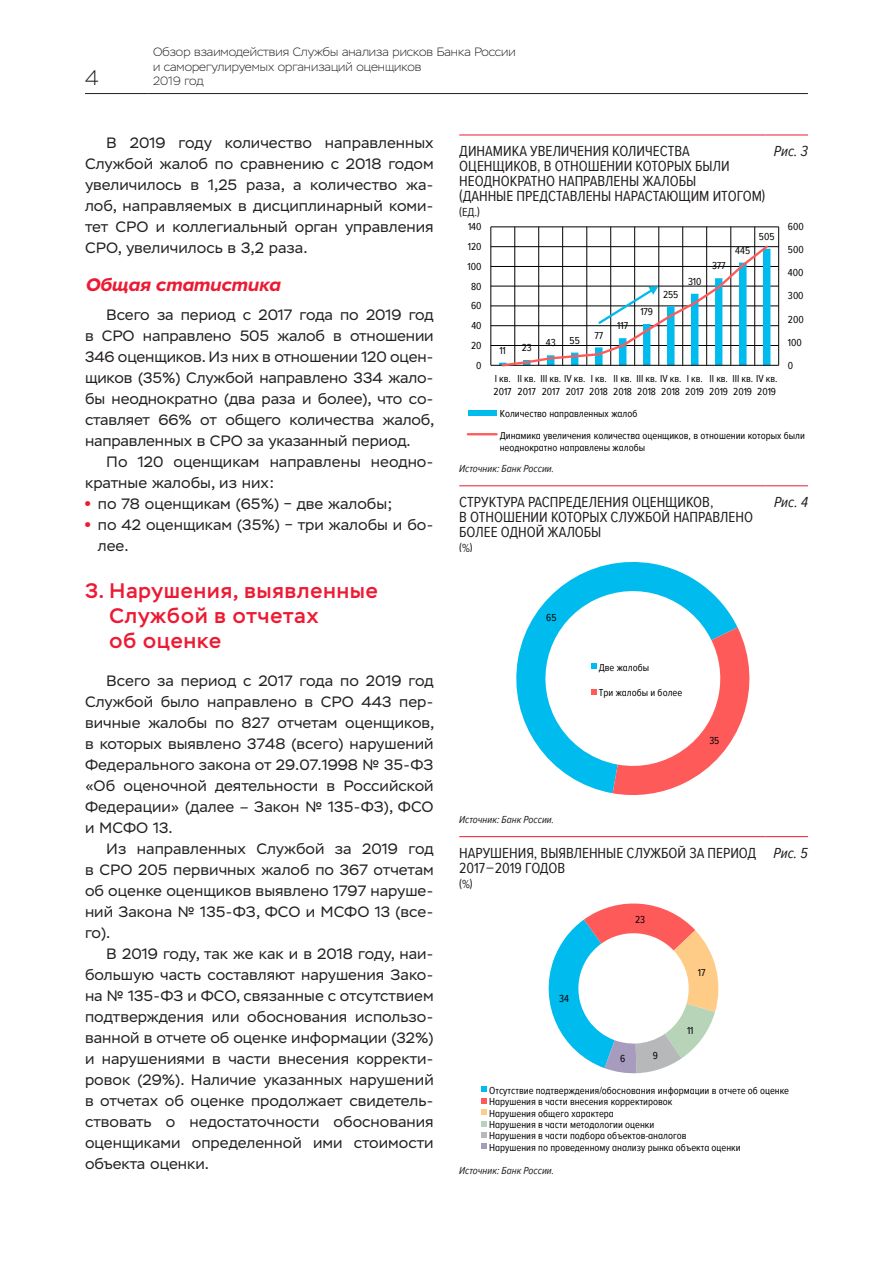
<style>
.page{position:relative;width:893px;height:1263px;background:#fff}
.page>*{position:absolute;margin:0;border:0;box-sizing:border-box;transform-origin:0 0}
.Раздел{font:500 21px/25.2px "Stem";letter-spacing:.05em;color:#ed1a33}
.t1{font:200 21px "Stem";color:#231f20}
.ПодРаздел{font:italic 700 18px "Stem Text";color:#ed1a33}
.Текст{font:15px/21px "Stem Text";color:#231f20;text-align:justify}
.Рисунок_заголовок{font:15px/15px "Proxima Nova A Cond";color:#231f20}
.Рисунок{font:italic 15px "Proxima Nova A Cond";color:#231f20}
.t2{font:200 12px/14.4px "Stem";color:#231f20}
.Рисунок_подзаголовок{font:12px "Proxima Nova A Cond";color:#231f20}
.t3{font:10.5px/12.8px "Proxima Nova A Cond";color:#000}
.Рисунок_сноска{font:italic 10.5px "Proxima Nova A Cond";color:#231f20}
.s1{font-family:"Helios";font-weight:700;color:#ed1a33}
</style>
<div class="page">
<hr style="left:85px;top:93px;width:64px;height:1px;background:#231f20">
<hr style="left:149px;top:93px;width:659px;height:1px;background:#231f20">
<hr style="left:459px;top:486px;width:306px;height:1px;background:#ed1a33">
<hr style="left:765px;top:486px;width:43px;height:1px;background:#ed1a33">
<svg style="left:516px;top:561px;width:222px;height:232px"></svg>
<svg style="left:613px;top:627px;width:137px;height:168px"></svg>
<svg style="left:591px;top:663px;width:6px;height:6px"></svg>
<svg style="left:591px;top:689px;width:6px;height:5px"></svg>
<hr style="left:491px;top:345px;width:288px;height:1px;background:#000">
<hr style="left:491px;top:325px;width:288px;height:1px;background:#000">
<hr style="left:491px;top:306px;width:288px;height:1px;background:#000">
<hr style="left:491px;top:286px;width:288px;height:1px;background:#000">
<hr style="left:491px;top:266px;width:288px;height:1px;background:#000">
<hr style="left:491px;top:246px;width:288px;height:1px;background:#000">
<hr style="left:491px;top:227px;width:288px;height:1px;background:#000">
<hr style="left:491px;top:227px;width:1px;height:138px;background:#000">
<hr style="left:514px;top:227px;width:1px;height:138px;background:#000">
<hr style="left:538px;top:227px;width:1px;height:138px;background:#000">
<hr style="left:562px;top:227px;width:1px;height:138px;background:#000">
<hr style="left:586px;top:227px;width:1px;height:138px;background:#000">
<hr style="left:610px;top:227px;width:1px;height:138px;background:#000">
<hr style="left:634px;top:227px;width:1px;height:138px;background:#000">
<hr style="left:658px;top:227px;width:1px;height:138px;background:#000">
<hr style="left:682px;top:227px;width:1px;height:138px;background:#000">
<hr style="left:706px;top:227px;width:1px;height:138px;background:#000">
<hr style="left:730px;top:227px;width:1px;height:138px;background:#000">
<hr style="left:754px;top:227px;width:1px;height:138px;background:#000">
<hr style="left:778px;top:227px;width:1px;height:138px;background:#000">
<hr style="left:491px;top:365px;width:288px;height:1px;background:#000">
<div style="left:468px;top:410px;width:29px;height:5px;background:#0be"></div>
<hr style="left:468px;top:433px;width:29px;height:2px;background:#ff5a5a">
<svg style="left:499px;top:243px;width:271px;height:123px"></svg>
<hr style="left:459px;top:135px;width:306px;height:1px;background:#ed1a33">
<hr style="left:765px;top:135px;width:43px;height:1px;background:#ed1a33">
<svg style="left:548px;top:903px;width:171px;height:170px"></svg>
<svg style="left:482px;top:1087px;width:5px;height:5px"></svg>
<svg style="left:482px;top:1098px;width:5px;height:5px"></svg>
<svg style="left:482px;top:1109px;width:5px;height:6px"></svg>
<svg style="left:482px;top:1121px;width:5px;height:5px"></svg>
<svg style="left:482px;top:1132px;width:5px;height:17px"></svg>
<hr style="left:459px;top:836px;width:306px;height:1px;background:#ed1a33">
<hr style="left:765px;top:836px;width:43px;height:1px;background:#ed1a33">
<h1 class="t1" style="left:85px;top:66px;width:15px">4</h1>
<p class="t2" style="left:153px;top:45px;width:364px">Обзор взаимодействия Службы анализа рисков Банка России и саморегулируемых организаций оценщиков<br>2019 год</p>
<p class="Текст" style="left:85px;top:132px;width:350px;text-indent:21px">В 2019 году количество направленных Службой жалоб по сравнению с 2018 годом увеличилось в 1,25 раза, а количество жа&shy;лоб, направляемых в дисциплинарный коми&shy;тет СРО и коллегиальный орган управления СРО, увеличилось в 3,2 раза.</p>
<p class="ПодРаздел" style="left:85px;top:273px;width:197px">Общая статистика</p>
<p class="Текст" style="left:85px;top:305px;width:351px;text-indent:21px">Всего за период с 2017 года по 2019 год в СРО направлено 505 жалоб в отношении 346 оценщиков. Из них в отношении 120 оцен&shy;щиков (35%) Службой направлено 334 жало&shy;бы неоднократно (два раза и более), что со&shy;ставляет 66% от общего количества жалоб, направленных в СРО за указанный период.</p>
<p class="Текст" style="left:85px;top:452px;width:350px;text-indent:21px">По 120 оценщикам направлены неодно&shy;кратные жалобы, из них:</p>
<p class="Текст" style="left:85px;top:494px;width:309px"><span class="s1">•</span> по 78 оценщикам (65%) ‒ две жалобы;</p>
<p class="Текст" style="left:98px;top:515px;width:337px;text-indent:-13px"><span class="s1">•</span> по 42 оценщикам (35%) ‒ три жалобы и бо&shy;лее.</p>
<p class="Раздел" style="left:110px;top:578px;width:270px;text-indent:-25px">3. Нарушения, выявленные<br>Службой в отчетах<br>об оценке</p>
<p class="Текст" style="left:85px;top:671px;width:351px;text-indent:21px">Всего за период с 2017 года по 2019 год Службой было направлено в СРО 443 пер&shy;вичные жалобы по 827 отчетам оценщиков, в которых выявлено 3748 (всего) нарушений Федерального закона от 29.07.1998 № 35‑ ФЗ «Об оценочной деятельности в Российской Федерации» (далее – Закон № 135‑ ФЗ), ФСО и МСФО 13.</p>
<p class="Текст" style="left:85px;top:839px;width:350px;text-indent:21px">Из направленных Службой за 2019 год в СРО 205 первичных жалоб по 367 отчетам об оценке оценщиков выявлено 1797 наруше&shy;ний Закона № 135‑ФЗ, ФСО и МСФО 13 (все&shy;го).</p>
<p class="Текст" style="left:85px;top:944px;width:350px;text-indent:21px">В 2019 году, так же как и в 2018 году, наи&shy;большую часть составляют нарушения Зако&shy;на № 135‑ ФЗ и ФСО, связанные с отсутствием подтверждения или обоснования использо&shy;ванной в отчете об оценке информации (32%) и нарушениями в части внесения корректи&shy;ровок (29%). Наличие указанных нарушений в отчетах об оценке продолжает свидетель&shy;ствовать о недостаточности обоснования оценщиками определенной ими стоимости объекта оценки.</p>
<p class="Рисунок_заголовок" style="left:459px;top:143px;width:308px">ДИНАМИКА УВЕЛИЧЕНИЯ КОЛИЧЕСТВА ОЦЕНЩИКОВ, В ОТНОШЕНИИ КОТОРЫХ БЫЛИ НЕОДНОКРАТНО НАПРАВЛЕНЫ ЖАЛОБЫ<br>(ДАННЫЕ ПРЕДСТАВЛЕНЫ НАРАСТАЮЩИМ ИТОГОМ)</p>
<p class="Рисунок_подзаголовок" style="left:459px;top:204px;width:22px">(ЕД.)</p>
<p class="t3" style="left:468px;top:220px;width:15px">140</p>
<p class="Рисунок" style="left:774px;top:140px;width:36px">Рис. 3</p>
<p class="t3" style="left:788px;top:220px;width:17px">600</p>
<p class="t3" style="left:759px;top:230px;width:17px">505</p>
<p class="t3" style="left:468px;top:240px;width:15px">120</p>
<p class="t3" style="left:735px;top:243px;width:16px">445</p>
<p class="t3" style="left:788px;top:243px;width:17px">500</p>
<p class="t3" style="left:467px;top:259px;width:15px">100</p>
<p class="t3" style="left:471px;top:279px;width:12px">80</p>
<p class="t3" style="left:663px;top:287px;width:17px">255</p>
<p class="t3" style="left:688px;top:275px;width:15px">310</p>
<p class="t3" style="left:712px;top:259px;width:15px">377</p>
<p class="t3" style="left:788px;top:266px;width:17px">400</p>
<p class="t3" style="left:788px;top:289px;width:17px">300</p>
<p class="t3" style="left:471px;top:299px;width:12px">60</p>
<p class="t3" style="left:471px;top:319px;width:12px">40</p>
<p class="t3" style="left:617px;top:319px;width:12px">117</p>
<p class="t3" style="left:640px;top:305px;width:14px">179</p>
<p class="t3" style="left:788px;top:312px;width:17px">200</p>
<p class="t3" style="left:471px;top:339px;width:12px">20</p>
<p class="t3" style="left:499px;top:343px;width:8px">11</p>
<p class="t3" style="left:522px;top:341px;width:11px">23</p>
<p class="t3" style="left:546px;top:336px;width:11px">43</p>
<p class="t3" style="left:570px;top:333px;width:12px">55</p>
<p class="t3" style="left:594px;top:328px;width:10px">77</p>
<p class="t3" style="left:788px;top:335px;width:15px">100</p>
<p class="t3" style="left:476px;top:358px;width:7px">0</p>
<p class="t3" style="left:788px;top:358px;width:7px">0</p>
<p class="t3" style="left:494px;top:372px;width:20px">I кв.<br>2017</p>
<p class="t3" style="left:517px;top:372px;width:70px">II кв. III кв. IV кв.<br>2017</p>
<p class="t3" style="left:589px;top:372px;width:20px">I кв.<br>2018</p>
<p class="t3" style="left:613px;top:372px;width:70px">II кв. III кв. IV кв.<br>2018</p>
<p class="t3" style="left:685px;top:372px;width:20px">I кв.<br>2019</p>
<p class="t3" style="left:709px;top:372px;width:70px">II кв. III кв. IV кв.<br>2019</p>
<p class="t3" style="left:733px;top:385px;width:20px">2019</p>
<p class="t3" style="left:757px;top:385px;width:20px">2019</p>
<p class="t3" style="left:500px;top:403px;width:307px;line-height:21.5px">Количество направленных жалоб<br>Динамика увеличения количества оценщиков, в отношении которых были</p>
<p class="t3" style="left:500px;top:441px;width:147px">неоднократно направлены жалобы</p>
<p class="Рисунок_сноска" style="left:459px;top:461px;width:96px">Источник: Банк России.</p>
<p class="t3" style="left:542px;top:385px;width:20px">2017</p>
<p class="t3" style="left:566px;top:385px;width:20px">2017</p>
<p class="t3" style="left:637px;top:385px;width:20px">2018</p>
<p class="t3" style="left:661px;top:385px;width:20px">2018</p>
<p class="Рисунок_заголовок" style="left:459px;top:494px;width:295px">СТРУКТУРА РАСПРЕДЕЛЕНИЯ ОЦЕНЩИКОВ,<br>В ОТНОШЕНИИ КОТОРЫХ СЛУЖБОЙ НАПРАВЛЕНО<br>БОЛЕЕ ОДНОЙ ЖАЛОБЫ</p>
<p class="Рисунок_подзаголовок" style="left:459px;top:539px;width:15px">(%)</p>
<p class="Рисунок" style="left:774px;top:491px;width:35px">Рис. 4</p>
<p class="t3" style="left:546px;top:611px;width:12px">65</p>
<p class="t3" style="left:599px;top:660px;width:52px">Две жалобы</p>
<p class="t3" style="left:599px;top:686px;width:85px">Три жалобы и более</p>
<p class="t3" style="left:709px;top:734px;width:11px">35</p>
<p class="Рисунок_сноска" style="left:459px;top:811px;width:96px">Источник: Банк России.</p>
<p class="Рисунок_заголовок" style="left:459px;top:845px;width:299px">НАРУШЕНИЯ, ВЫЯВЛЕННЫЕ СЛУЖБОЙ ЗА ПЕРИОД<br>2017 – 2019 ГОДОВ</p>
<p class="Рисунок_подзаголовок" style="left:459px;top:875px;width:15px">(%)</p>
<p class="t3" style="left:635px;top:913px;width:11px">23</p>
<p class="Рисунок" style="left:773px;top:842px;width:36px">Рис. 5</p>
<p class="t3" style="left:559px;top:992px;width:11px">34</p>
<p class="t3" style="left:698px;top:966px;width:9px">17</p>
<p class="t3" style="left:687px;top:1023px;width:8px">11</p>
<p class="t3" style="left:653px;top:1049px;width:7px">9</p>
<p class="t3" style="left:620px;top:1051px;width:7px">6</p>
<p class="t3" style="left:489px;top:1084px;width:301px;line-height:11.4px">Отсутствие подтверждения/обоснования информации в отчете об оценке Нарушения в части внесения корректировок<br>Нарушения общего характера<br>Нарушения в части методологии оценки<br>Нарушения в части подбора объектов-аналогов<br>Нарушения по проведенному анализу рынка объекта оценки</p>
<p class="Рисунок_сноска" style="left:459px;top:1162px;width:96px">Источник: Банк России.</p>
</div>
